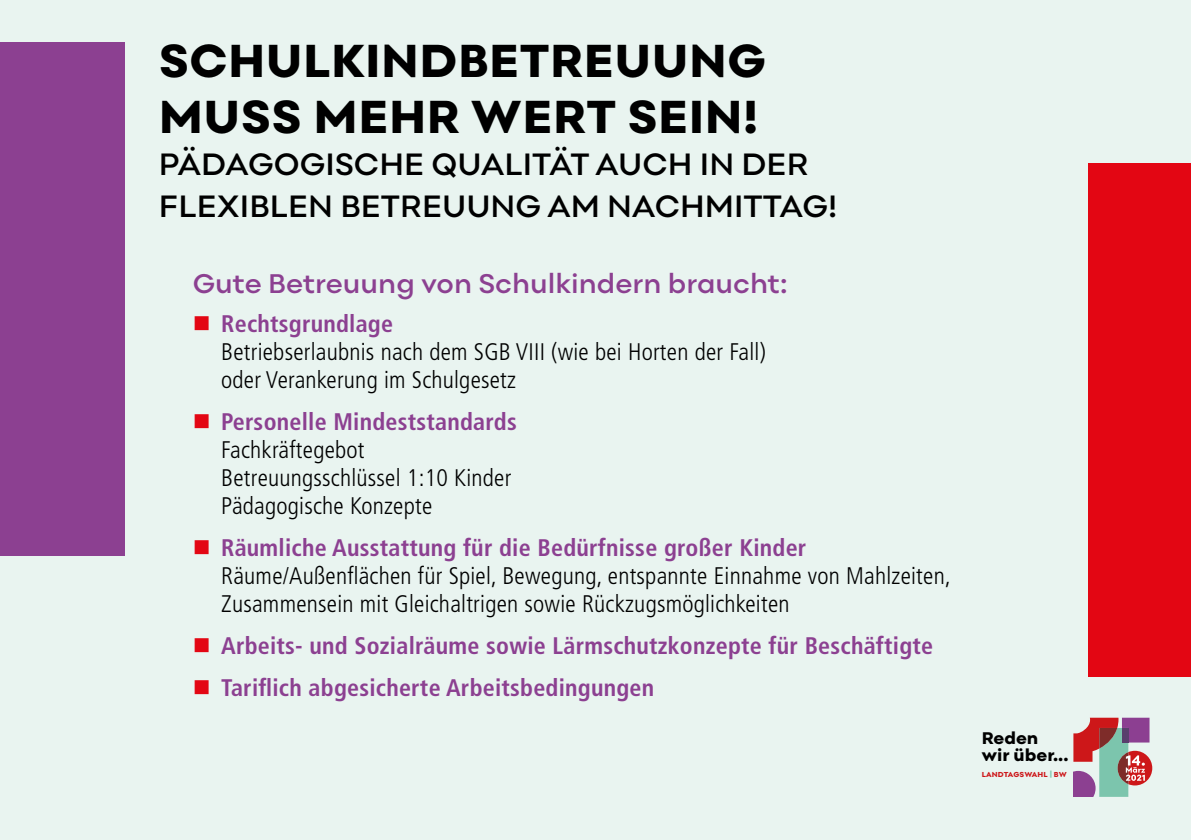
<style>
.page{position:relative;width:1191px;height:840px;background:#fff}
.page>*{position:absolute;margin:0;border:0;box-sizing:border-box;transform-origin:0 0}
.t1{font:800 48px/56px "Point";letter-spacing:.01em;color:#000}
.t2{font:600 32px/42px "Point";color:#000}
.t3{font:600 28px "Point";color:#8c4091}
.t4{font:300 condensed 24px/28px "Frutiger LT Std";letter-spacing:.01em;color:#000}
.t5{font:700 condensed 24px "Frutiger LT Std";letter-spacing:.01em;color:#8c4091}
.t6{font:800 17.6px/17.4px "Point";color:#000}
.t7{font:800 7.6px "Point";letter-spacing:.015em;color:#cd171a}
.s1{color:#e30613}
.s2{font-weight:700;color:#8c4091}
.s3{color:#7cc5ad}
</style>
<div class="page">
<div style="left:0;top:0;width:1191px;height:839px;background:#e9f4f0"></div>
<svg style="left:1073px;top:717px;width:79px;height:79px"></svg>
<div style="left:0;top:43px;width:125px;height:513px;background:#8c4091"></div>
<div style="left:1089px;top:163px;width:102px;height:513px;background:#e30613"></div>
<h1 class="t1" style="left:159px;top:32px;width:609px">SCHULKINDBETREUUNG<br>MUSS MEHR WERT SEIN!</h1>
<h2 class="t2" style="left:159px;top:143px;width:680px">PÄDAGOGISCHE QUALITÄT AUCH IN DER<br>FLEXIBLEN BETREUUNG AM NACHMITTAG!</h2>
<p class="t3" style="left:193px;top:266px;width:596px">Gute Betreuung von Schulkindern braucht:</p>
<p class="t4" style="left:221px;top:310px;width:546px;text-indent:-28px"><span class="s1">■</span> <span class="s2">Rechtsgrundlage<br></span>Betriebserlaubnis nach dem SGB VIII (wie bei Horten der Fall) oder Verankerung im Schulgesetz</p>
<p class="t4" style="left:221px;top:408px;width:297px;text-indent:-28px"><span class="s1">■</span> <span class="s2">Personelle Mindeststandards<br></span>Fachkräftegebot<br>Betreuungsschlüssel 1:10 Kinder<br>Pädagogische Konzepte</p>
<p class="t4" style="left:221px;top:534px;width:731px;text-indent:-28px"><span class="s1">■</span> <span class="s2">Räumliche Ausstattung für die Bedürfnisse großer Kinder<br></span>Räume/Außenflächen für Spiel, Bewegung, entspannte Einnahme von Mahlzeiten,<br>Zusammensein mit Gleichaltrigen sowie Rückzugsmöglichkeiten</p>
<p class="t5" style="left:193px;top:631px;width:742px"><span class="s1">■</span> Arbeits- und Sozialräume sowie Lärmschutzkonzepte für Beschäftigte</p>
<p class="t5" style="left:193px;top:673px;width:463px"><span class="s1">■</span> Tariflich abgesicherte Arbeitsbedingungen</p>
<p class="t6" style="left:981px;top:728px;width:88px">Reden wir über...</p>
<p class="t7" style="left:981px;top:769px;width:87px">LANDTAGSWAHL <span class="s3">|</span> BW</p>
</div>
